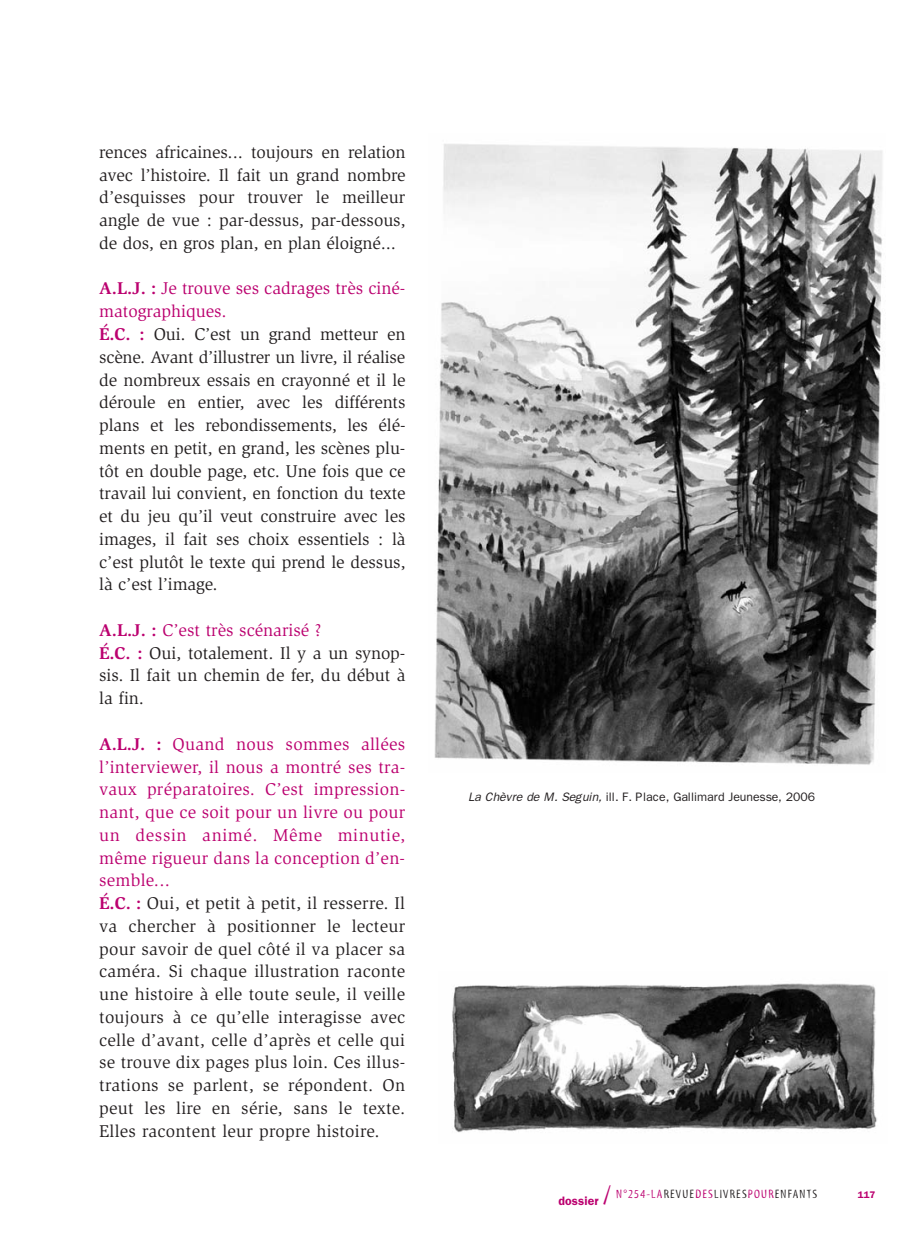
<style>
.page{position:relative;width:918px;height:1241px;background:#fff}
.page>*{position:absolute;margin:0;border:0;box-sizing:border-box;transform-origin:0 0}
.t1{font:17.5px/22.8px "Slimbach";color:#231f20}
.t2{font:12.25px "Franklin Gothic";letter-spacing:-.005em;color:#231f20}
.t3{font:12.25px "Myriad Tilt";letter-spacing:.1em;color:#231f20}
.t4{font:600 9.62px "Franklin Gothic";color:#bb016f}
.s1{font-weight:700;color:#bb016f}
.s2{color:#bb016f}
.s3{font-style:italic}
.s4{font-family:"Franklin Gothic";font-weight:600;color:#bb016f}
.s5{font-size:26.25px;color:#bb016f}
</style>
<div class="page">
<img style="left:434px;top:144px;width:449px;height:621px">
<img style="left:452px;top:983px;width:425px;height:150px">
<p class="t1" style="left:99px;top:142px;width:308px;text-align:justify">rences africaines... toujours en relation avec l’histoire. Il fait un grand nombre d’esquisses pour trouver le meilleur angle de vue : par-dessus, par-dessous, de dos, en gros plan, en plan éloigné...</p>
<p class="t1" style="left:99px;top:278px;width:308px"><span class="s1">A.L.J. :</span> <span class="s2">Je trouve ses cadrages très ciné&shy;matographiques.<br></span><span class="s1">É.C. :</span> Oui. C’est un grand metteur en scène. Avant d’illustrer un livre, il réalise de nombreux essais en crayonné et il le déroule en entier, avec les différents plans et les rebondissements, les élé&shy;ments en petit, en grand, les scènes plu&shy;tôt en double page, etc. Une fois que ce travail lui convient, en fonction du texte et du jeu qu’il veut construire avec les images, il fait ses choix essentiels : là c’est plutôt le texte qui prend le dessus, là c’est l’image.</p>
<p class="t1" style="left:99px;top:620px;width:308px"><span class="s1">A.L.J. :</span> <span class="s2">C’est très scénarisé ?<br></span><span class="s1">É.C. :</span> Oui, totalement. Il y a un synop&shy;sis. Il fait un chemin de fer, du début à la fin.</p>
<p class="t1" style="left:99px;top:733px;width:307px"><span class="s1">A.L.J. :</span> <span class="s2">Quand nous sommes allées l’interviewer, il nous a montré ses tra&shy;vaux préparatoires. C’est impression&shy;nant, que ce soit pour un livre ou pour un dessin animé. Même minutie, même rigueur dans la conception d’en&shy;semble...<br></span><span class="s1">É.C. :</span> Oui, et petit à petit, il resserre. Il va chercher à positionner le lecteur pour savoir de quel côté il va placer sa caméra. Si chaque illustration raconte une histoire à elle toute seule, il veille toujours à ce qu’elle interagisse avec celle d’avant, celle d’après et celle qui se trouve dix pages plus loin. Ces illus&shy;trations se parlent, se répondent. On peut les lire en série, sans le texte.<br>Elles racontent leur propre histoire.</p>
<p class="t2" style="left:468px;top:789px;width:348px"><span class="s3">La Chèvre de M. Seguin,</span> ill. F. Place, Gallimard Jeunesse, 2006</p>
<p class="t3" style="left:558px;top:1188px;width:260px"><span class="s4">dossier</span> <span class="s5">/</span> <span class="s2">N°254-LA</span>REVUE<span class="s2">DES</span>LIVRES<span class="s2">POUR</span>ENFANTS</p>
<p class="t4" style="left:858px;top:1188px;width:19px">117</p>
</div>
